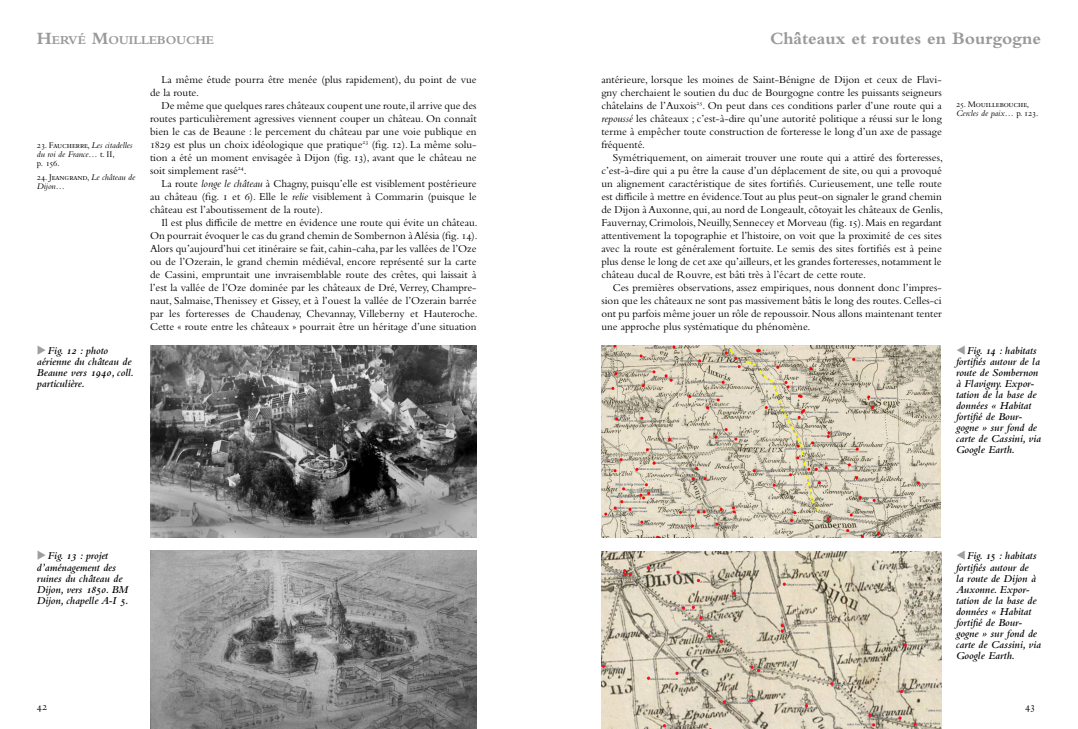
<style>
.page{position:relative;width:1078px;height:729px;background:#fff}
.page>*{position:absolute;margin:0;border:0;box-sizing:border-box;transform-origin:0 0}
.t1{font:700 18px "Bembo Std";color:#98999b}
.t2{font:700 12.6px "Bembo Std";color:#98999b}
.t3{font:11px/13px "Bembo Std";color:#000;text-align:justify}
.t4{font:italic 600 11px/11px "Bembo Std";color:#000}
.t5{font:italic 9px/9px "Bembo Std";color:#000}
.t6{font:9px/9px "Bembo Std";letter-spacing:-.02em;color:#000}
.s1{font-size:18px}
.s2{font-style:italic}
.s3{font-style:normal}
.s4{color:#9c9e9f}
</style>
<div class="page">
<img style="left:150px;top:345px;width:326px;height:192px">
<img style="left:150px;top:550px;width:326px;height:179px">
<img style="left:601px;top:345px;width:338px;height:192px">
<img style="left:601px;top:551px;width:340px;height:178px">
<p class="t2" style="left:37px;top:33px;width:179px"><span class="s1">H</span>ERVÉ <span class="s1">M</span>OUILLEBOUCHE</p>
<h1 class="t1" style="left:769px;top:29px;width:272px">Châteaux et routes en Bourgogne</h1>
<p class="t3" style="left:601px;top:72px;width:342px">antérieure, lorsque les moines de Saint-Bénigne de Dijon et ceux de Flavi&shy;gny cherchaient le soutien du duc de Bourgogne contre les puissants seigneurs châtelains de l’Auxois<sup>25</sup>. On peut dans ces conditions parler d’une route qui a <span class="s2">repoussé</span> les châteaux ; c’est-à-dire qu’une autorité politique a réussi sur le long terme à empêcher toute construction de forteresse le long d’un axe de passage fréquenté.</p>
<p class="t3" style="left:601px;top:150px;width:343px;text-indent:11px">Symétriquement, on aimerait trouver une route qui a attiré des forteresses, c’est-à-dire qui a pu être la cause d’un déplacement de site, ou qui a provoqué un alignement caractéristique de sites fortifiés. Curieusement, une telle route est difficile à mettre en évidence.Tout au plus peut-on signaler le grand chemin de Dijon à Auxonne, qui, au nord de Longeault, côtoyait les châteaux de Genlis, Fauvernay, Crimolois, Neuilly, Sennecey et Morveau (fig. 15). Mais en regardant attentivement la topographie et l’histoire, on voit que la proximité de ces sites avec la route est généralement fortuite. Le semis des sites fortifiés est à peine plus dense le long de cet axe qu’ailleurs, et les grandes forteresses, notamment le château ducal de Rouvre, est bâti très à l’écart de cette route.</p>
<p class="t3" style="left:601px;top:280px;width:342px;text-indent:11px">Ces premières observations, assez empiriques, nous donnent donc l’impres&shy;sion que les châteaux ne sont pas massivement bâtis le long des routes. Celles-ci ont pu parfois même jouer un rôle de repoussoir. Nous allons maintenant tenter une approche plus systématique du phénomène.</p>
<p class="t3" style="left:150px;top:72px;width:328px;text-indent:11px">La même étude pourra être menée (plus rapidement), du point de vue de la route.</p>
<p class="t3" style="left:150px;top:98px;width:328px;text-indent:11px">De même que quelques rares châteaux coupent une route, il arrive que des routes particulièrement agressives viennent couper un château. On connaît bien le cas de Beaune : le percement du château par une voie publique en 1829 est plus un choix idéologique que pratique<sup>23</sup> (fig. 12). La même solu&shy;tion a été un moment envisagée à Dijon (fig. 13), avant que le château ne soit simplement rasé<sup>24</sup>.</p>
<p class="t3" style="left:150px;top:176px;width:328px;text-indent:11px">La route <span class="s2">longe le château</span> à Chagny, puisqu’elle est visiblement postérieure au château (fig. 1 et 6). Elle le <span class="s2">relie</span> visiblement à Commarin (puisque le château est l’aboutissement de la route).</p>
<p class="t3" style="left:150px;top:215px;width:329px;text-indent:11px">Il est plus difficile de mettre en évidence une route qui évite un château.<br>On pourrait évoquer le cas du grand chemin de Sombernon à Alésia (fig. 14).<br>Alors qu’aujourd’hui cet itinéraire se fait, cahin-caha, par les vallées de l’Oze ou de l’Ozerain, le grand chemin médiéval, encore représenté sur la carte de Cassini, empruntait une invraisemblable route des crêtes, qui laissait à l’est la vallée de l’Oze dominée par les châteaux de Dré, Verrey, Champre&shy;naut, Salmaise, Thenissey et Gissey, et à l’ouest la vallée de l’Ozerain barrée par les forteresses de Chaudenay, Chevannay, Villeberny et Hauteroche.<br>Cette « route entre les châteaux » pourrait être un héritage d’une situation</p>
<p class="t6" style="left:955px;top:100px;width:84px">25. Mouillebouche,<br><span class="s2">Cercles de paix…</span> p. 123.</p>
<p class="t5" style="left:37px;top:141px;width:97px"><span class="s3">23. Faucherre,</span> Les citadelles du roi de France… <span class="s3">t. II,<br>p. 156.</span></p>
<p class="t5" style="left:37px;top:172px;width:100px"><span class="s3">24. Jeangrand,</span> Le château de<br>Dijon…</p>
<p class="t4" style="left:37px;top:345px;width:99px"><span class="s4">◆</span>Fig. 12 : photo aérienne du château de<br>Beaune vers 1940, coll. particulière.</p>
<p class="t4" style="left:37px;top:550px;width:93px"><span class="s4">◆</span>Fig. 13 : projet d’aménagement des ruines du château de<br>Dijon, vers 1850. BM<br>Dijon, chapelle A-I 5.</p>
<p class="t4" style="left:955px;top:345px;width:86px"><span class="s4">▼</span>Fig. 14 : habitats fortifiés autour de la route de Sombernon à Flavigny. Expor&shy;tation de la base de données « Habitat fortifié de Bour&shy;gogne » sur fond de carte de Cassini, via<br>Google Earth.</p>
<p class="t4" style="left:955px;top:550px;width:86px"><span class="s4">▼</span>Fig. 15 : habitats fortifiés autour de<br>la route de Dijon à<br>Auxonne. Expor&shy;tation de la base de données « Habitat fortifié de Bour&shy;gogne » sur fond de carte de Cassini, via<br>Google Earth.</p>
<p class="t3" style="left:37px;top:700px;width:12px">42</p>
<p class="t3" style="left:1024px;top:700px;width:12px">43</p>
</div>
